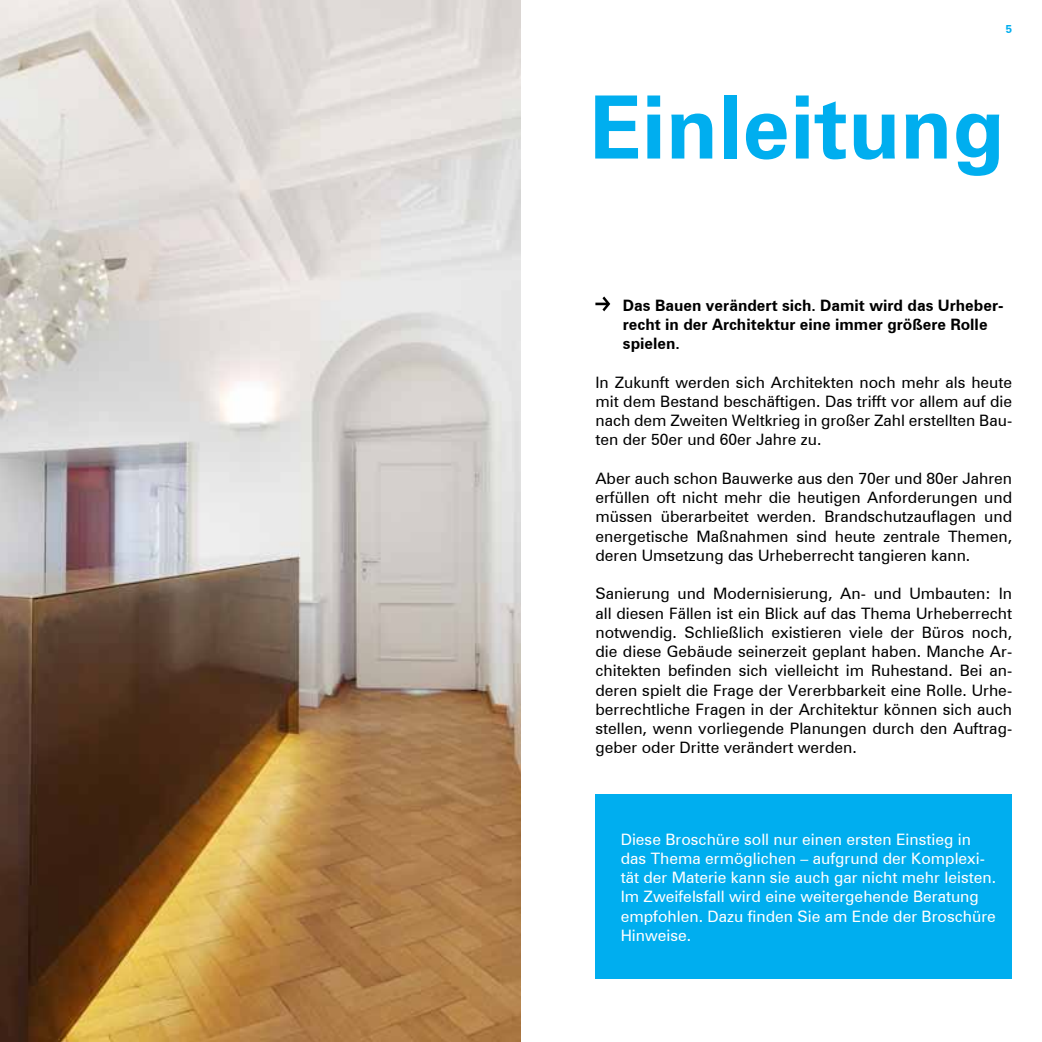
<style>
.page{position:relative;width:1042px;height:1042px;background:#fff}
.page>*{position:absolute;margin:0;border:0;box-sizing:border-box;transform-origin:0 0}
.t1{font:700 87.5px "Zurich BT";color:#00aeef}
.t2{font:15.75px/19.2px "Zurich BT";color:#000;text-align:justify}
.t3{font:15.75px/19.2px "Zurich BT";color:#fff}
.t4{font:700 15.75px/19.2px "Zurich BT";color:#000}
.t5{font:700 11.38px "Zurich BT";color:#00aeef}
</style>
<div class="page">
<svg style="left:595px;top:296px;width:15px;height:15px"></svg>
<div style="left:595px;top:794px;width:417px;height:185px;background:#00aeef"></div>
<img style="left:0;top:0;width:521px;height:1042px">
<p class="t5" style="left:1006px;top:22px;width:8px">5</p>
<h1 class="t1" style="left:589px;top:74px;width:417px">Einleitung</h1>
<p class="t4" style="left:623px;top:295px;width:382px">Das Bauen verändert sich. Damit wird das Urheber&shy;recht in der Architektur eine immer größere Rolle spielen.</p>
<p class="t2" style="left:595px;top:372px;width:418px">In Zukunft werden sich Architekten noch mehr als heute mit dem Bestand beschäftigen. Das trifft vor allem auf die nach dem Zweiten Weltkrieg in großer Zahl erstellten Bau&shy;ten der 50er und 60er Jahre zu.</p>
<p class="t2" style="left:595px;top:468px;width:418px">Aber auch schon Bauwerke aus den 70er und 80er Jahren erfüllen oft nicht mehr die heutigen Anforderungen und müssen überarbeitet werden. Brandschutzauflagen und energetische Maßnahmen sind heute zentrale Themen, deren Umsetzung das Urheberrecht tangieren kann.</p>
<p class="t2" style="left:595px;top:584px;width:418px">Sanierung und Modernisierung, An- und Umbauten: In all diesen Fällen ist ein Blick auf das Thema Urheberrecht notwendig. Schließlich existieren viele der Büros noch, die diese Gebäude seinerzeit geplant haben. Manche Ar&shy;chitekten befinden sich vielleicht im Ruhestand. Bei an&shy;deren spielt die Frage der Vererbbarkeit eine Rolle. Urhe&shy;berrechtliche Fragen in der Architektur können sich auch stellen, wenn vorliegende Planungen durch den Auftrag&shy;geber oder Dritte verändert werden.</p>
<p class="t3" style="left:621px;top:829px;width:377px">Diese Broschüre soll nur einen ersten Einstieg in das Thema ermöglichen – aufgrund der Komplexi&shy;tät der Materie kann sie auch gar nicht mehr leisten.<br>Im Zweifelsfall wird eine weitergehende Beratung empfohlen. Dazu finden Sie am Ende der Broschüre Hinweise.</p>
</div>
